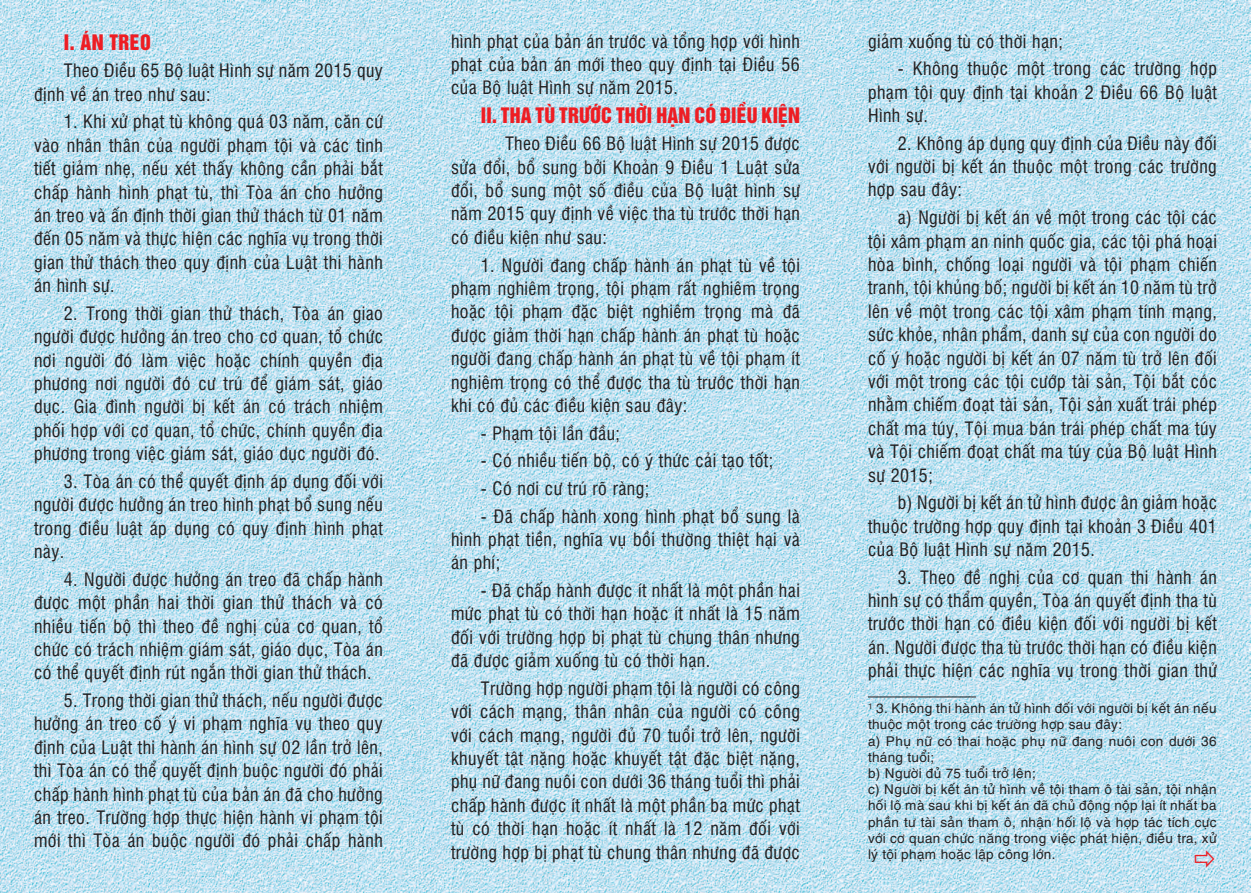
<style>
.page{position:relative;width:1251px;height:893px;background:#fff}
.page>*{position:absolute;margin:0;border:0;box-sizing:border-box;transform-origin:0 0}
.Normal__Web{font:19.5px "UTM Helvet Ins";letter-spacing:.01em;color:#ee1d23}
.Normal__Web-2{font:18px/23.4px "UTM Swiss Condensed";letter-spacing:.025em;color:#231f20;text-align:justify}
.t1{font:13.5px/16.2px "UTM Helve";color:#231f20}
</style>
<div class="page">
<img style="left:0;top:0;width:1250px;height:893px">
<hr style="left:867px;top:697px;width:108px;height:1px;background:#231f20">
<svg style="left:1194px;top:850px;width:20px;height:17px"></svg>
<p class="Normal__Web" style="left:64px;top:26px;width:89px">I. ÁN TREO</p>
<p class="Normal__Web-2" style="left:34px;top:58px;width:350px;text-indent:30px">Theo Điều 65 Bộ luật Hình sự năm 2015 quy định về án treo như sau:</p>
<p class="Normal__Web-2" style="left:34px;top:109px;width:350px;text-indent:30px">1. Khi xử phạt tù không quá 03 năm, căn cứ vào nhân thân của người phạm tội và các tình tiết giảm nhẹ, nếu xét thấy không cần phải bắt chấp hành hình phạt tù, thì Tòa án cho hưởng án treo và ấn định thời gian thử thách từ 01 năm đến 05 năm và thực hiện các nghĩa vụ trong thời gian thử thách theo quy định của Luật thi hành án hình sự.</p>
<p class="Normal__Web-2" style="left:34px;top:300px;width:350px;text-indent:30px">2. Trong thời gian thử thách, Tòa án giao người được hưởng án treo cho cơ quan, tổ chức nơi người đó làm việc hoặc chính quyền địa phương nơi người đó cư trú để giám sát, giáo dục. Gia đình người bị kết án có trách nhiệm phối hợp với cơ quan, tổ chức, chính quyền địa phương trong việc giám sát, giáo dục người đó.</p>
<p class="Normal__Web-2" style="left:34px;top:468px;width:350px;text-indent:30px">3. Tòa án có thể quyết định áp dụng đối với người được hưởng án treo hình phạt bổ sung nếu trong điều luật áp dụng có quy định hình phạt này.</p>
<p class="Normal__Web-2" style="left:34px;top:566px;width:350px;text-indent:30px">4. Người được hưởng án treo đã chấp hành được một phần hai thời gian thử thách và có nhiều tiến bộ thì theo đề nghị của cơ quan, tổ chức có trách nhiệm giám sát, giáo dục, Tòa án có thể quyết định rút ngắn thời gian thử thách.</p>
<p class="Normal__Web-2" style="left:34px;top:687px;width:350px;text-indent:30px">5. Trong thời gian thử thách, nếu người được hưởng án treo cố ý vi phạm nghĩa vụ theo quy định của Luật thi hành án hình sự 02 lần trở lên, thì Tòa án có thể quyết định buộc người đó phải chấp hành hình phạt tù của bản án đã cho hưởng án treo. Trường hợp thực hiện hành vi phạm tội mới thì Tòa án buộc người đó phải chấp hành</p>
<p class="Normal__Web-2" style="left:451px;top:28px;width:350px">hình phạt của bản án trước và tổng hợp với hình phạt của bản án mới theo quy định tại Điều 56 của Bộ luật Hình sự năm 2015.</p>
<p class="Normal__Web" style="left:480px;top:99px;width:321px">II. THA TÙ TRƯỚC THỜI HẠN CÓ ĐIỀU KIỆN</p>
<p class="Normal__Web-2" style="left:451px;top:131px;width:350px;text-indent:54px">Theo Điều 66 Bộ luật Hình sự 2015 được sửa đổi, bổ sung bởi Khoản 9 Điều 1 Luật sửa đổi, bổ sung một số điều của Bộ luật hình sự năm 2015 quy định về việc tha tù trước thời hạn có điều kiện như sau:</p>
<p class="Normal__Web-2" style="left:451px;top:252px;width:350px;text-indent:30px">1. Người đang chấp hành án phạt tù về tội phạm nghiêm trọng, tội phạm rất nghiêm trọng hoặc tội phạm đặc biệt nghiêm trọng mà đã được giảm thời hạn chấp hành án phạt tù hoặc người đang chấp hành án phạt tù về tội phạm ít nghiêm trọng có thể được tha tù trước thời hạn khi có đủ các điều kiện sau đây:</p>
<p class="Normal__Web-2" style="left:480px;top:420px;width:141px">- Phạm tội lần đầu;</p>
<p class="Normal__Web-2" style="left:480px;top:448px;width:294px">- Có nhiều tiến bộ, có ý thức cải tạo tốt;</p>
<p class="Normal__Web-2" style="left:480px;top:475px;width:170px">- Có nơi cư trú rõ ràng;</p>
<p class="Normal__Web-2" style="left:451px;top:503px;width:350px;text-indent:30px">- Đã chấp hành xong hình phạt bổ sung là hình phạt tiền, nghĩa vụ bồi thường thiệt hại và án phí;</p>
<p class="Normal__Web-2" style="left:451px;top:577px;width:350px;text-indent:30px">- Đã chấp hành được ít nhất là một phần hai mức phạt tù có thời hạn hoặc ít nhất là 15 năm đối với trường hợp bị phạt tù chung thân nhưng đã được giảm xuống tù có thời hạn.</p>
<p class="Normal__Web-2" style="left:451px;top:675px;width:350px;text-indent:30px">Trường hợp người phạm tội là người có công với cách mạng, thân nhân của người có công với cách mạng, người đủ 70 tuổi trở lên, người khuyết tật nặng hoặc khuyết tật đặc biệt nặng, phụ nữ đang nuôi con dưới 36 tháng tuổi thì phải chấp hành được ít nhất là một phần ba mức phạt tù có thời hạn hoặc ít nhất là 12 năm đối với trường hợp bị phạt tù chung thân nhưng đã được</p>
<p class="Normal__Web-2" style="left:867px;top:28px;width:196px">giảm xuống tù có thời hạn;</p>
<p class="Normal__Web-2" style="left:867px;top:56px;width:350px;text-indent:30px">- Không thuộc một trong các trường hợp phạm tội quy định tại khoản 2 Điều 66 Bộ luật Hình sự.</p>
<p class="Normal__Web-2" style="left:867px;top:130px;width:350px;text-indent:30px">2. Không áp dụng quy định của Điều này đối với người bị kết án thuộc một trong các trường hợp sau đây:</p>
<p class="Normal__Web-2" style="left:867px;top:204px;width:350px;text-indent:30px">a) Người bị kết án về một trong các tội các tội xâm phạm an ninh quốc gia, các tội phá hoại hòa bình, chống loại người và tội phạm chiến tranh, tội khủng bố; người bị kết án 10 năm tù trở lên về một trong các tội xâm phạm tính mạng, sức khỏe, nhân phẩm, danh sự của con người do cố ý hoặc người bị kết án 07 năm tù trở lên đối với một trong các tội cướp tài sản, Tội bắt cóc nhằm chiếm đoạt tài sản, Tội sản xuất trái phép chất ma túy, Tội mua bán trái phép chất ma túy và Tội chiếm đoạt chất ma túy của Bộ luật Hình sự 2015;</p>
<p class="Normal__Web-2" style="left:867px;top:490px;width:350px;text-indent:30px">b) Người bị kết án tử hình được ân giảm hoặc thuộc trường hợp quy định tại khoản 3 Điều 401 của Bộ luật Hình sự năm 2015.</p>
<p class="Normal__Web-2" style="left:867px;top:564px;width:350px;text-indent:30px">3. Theo đề nghị của cơ quan thi hành án hình sự có thẩm quyền, Tòa án quyết định tha tù trước thời hạn có điều kiện đối với người bị kết án. Người được tha tù trước thời hạn có điều kiện phải thực hiện các nghĩa vụ trong thời gian thử</p>
<p class="t1" style="left:867px;top:699px;width:350px"><sup>1</sup> 3. Không thi hành án tử hình đối với người bị kết án nếu thuộc một trong các trường hợp sau đây:</p>
<p class="t1" style="left:867px;top:731px;width:350px">a) Phụ nữ có thai hoặc phụ nữ đang nuôi con dưới 36 tháng tuổi;</p>
<p class="t1" style="left:867px;top:764px;width:169px">b) Người đủ 75 tuổi trở lên;</p>
<p class="t1" style="left:867px;top:780px;width:350px;text-align:justify">c) Người bị kết án tử hình về tội tham ô tài sản, tội nhận hối lộ mà sau khi bị kết án đã chủ động nộp lại ít nhất ba phần tư tài sản tham ô, nhận hối lộ và hợp tác tích cực với cơ quan chức năng trong việc phát hiện, điều tra, xử lý tội phạm hoặc lập công lớn.</p>
</div>
